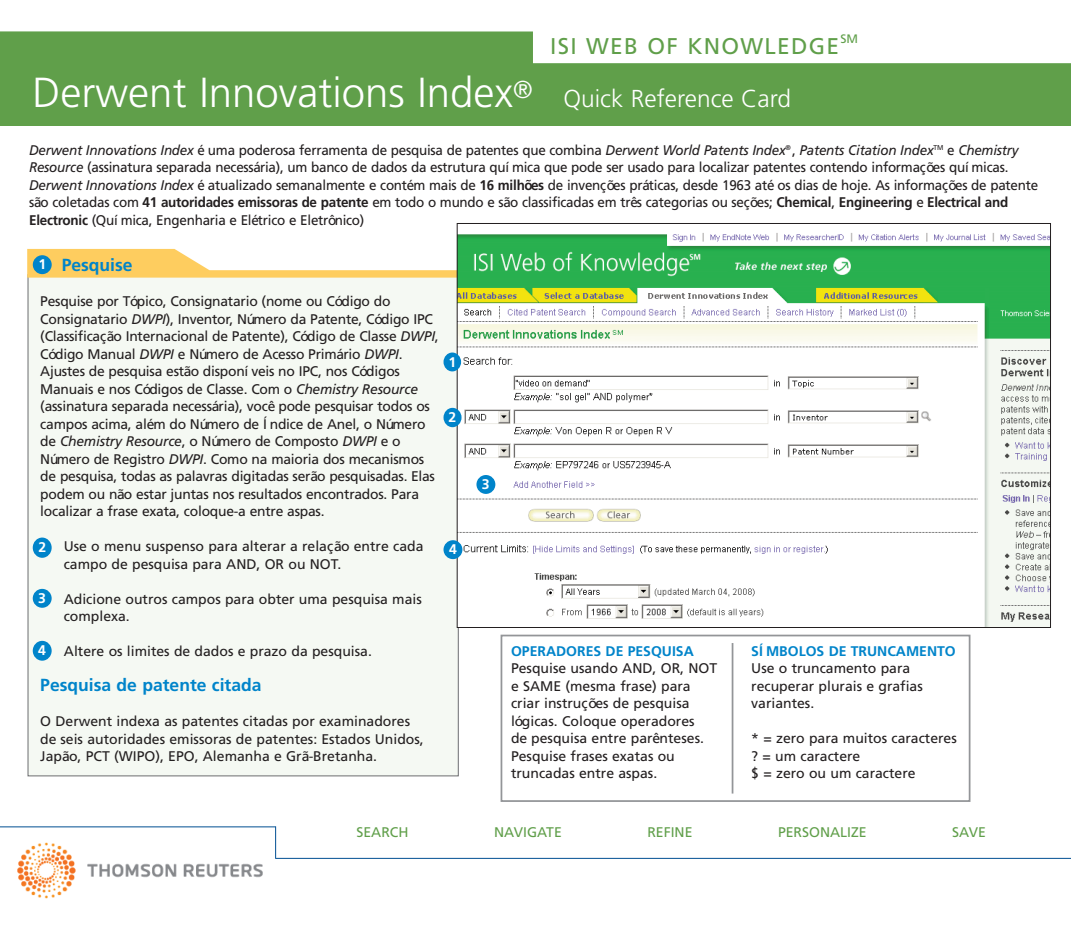
<style>
.page{position:relative;width:1071px;height:945px;background:#fff}
.page>*{position:absolute;margin:0;border:0;box-sizing:border-box;transform-origin:0 0}
.t1{font:300 42px "Frutiger";color:#fff}
.t2{font:22.75px "Frutiger";letter-spacing:.055em;color:#609f4a}
.t3{font:700 17.5px "Frutiger";color:#0084ca}
.t4{font:14px/17.5px "Frutiger";letter-spacing:-.015em;color:#231f20}
.t5{font:14px/17.5px "Frutiger";letter-spacing:-.015em;color:#231f20;scale:.96 1}
.t6{font:700 14px "Frutiger";color:#0084ca}
.t7{font:14px "Frutiger";color:#609f4a}
.t8{font:700 14px "Frutiger";color:#fff}
.t9{font:12.25px "Frutiger";color:#609f4a}
.s1{font-size:24.5px}
.s2{font-style:italic}
.s3{font-weight:700}
</style>
<div class="page">
<div style="left:28px;top:275px;width:430px;height:501px;background:#f5f9f3"></div>
<svg style="left:27px;top:249px;width:430px;height:29px"></svg>
<div style="left:0;top:26px;width:1071px;height:100px;background:#609f4a"></div>
<div style="left:501px;top:635px;width:469px;height:167px;border:2px solid #939598"></div>
<hr style="left:732px;top:643px;width:1px;height:151px;background:#939598">
<hr style="left:0;top:826px;width:276px;height:1px;background:#004f92">
<hr style="left:276px;top:858px;width:795px;height:1px;background:#004f92">
<hr style="left:275px;top:826px;width:1px;height:33px;background:#004f92">
<img style="left:17px;top:842px;width:246px;height:57px">
<svg style="left:0;top:26px;width:1071px;height:37px;fill:#fff"></svg>
<div style="left:33px;top:255px;width:19px;height:19px;background:#0084ca;border-radius:50%"></div>
<div style="left:33px;top:538px;width:19px;height:20px;background:#0084ca;border-radius:50%"></div>
<img style="left:459px;top:233px;width:590px;height:393px">
<div style="left:476px;top:475px;width:19px;height:19px;background:#0084ca;border-radius:50%"></div>
<div style="left:444px;top:540px;width:18px;height:19px;background:#0084ca;border-radius:50%"></div>
<div style="left:444px;top:408px;width:18px;height:19px;background:#0084ca;border-radius:50%"></div>
<div style="left:444px;top:353px;width:17px;height:18px;background:#0084ca;border-radius:50%"></div>
<div style="left:33px;top:589px;width:19px;height:19px;background:#0084ca;border-radius:50%"></div>
<div style="left:33px;top:641px;width:19px;height:20px;background:#0084ca;border-radius:50%"></div>
<h2 class="t2" style="left:550px;top:37px;width:290px">ISI WEB OF KNOWLEDGE</h2>
<p class="t9" style="left:840px;top:34px;width:19px">SM</p>
<h1 class="t1" style="left:33px;top:75px;width:760px">Derwent Innovations Index<sup>®</sup> <span class="s1">Quick Reference Card</span></h1>
<p class="t5" style="left:29px;top:142px;width:1053px"><span class="s2">Derwent Innovations Index</span> é uma poderosa ferramenta de pesquisa de patentes que combina <span class="s2">Derwent World Patents Index</span><sup>®</sup> , <span class="s2">Patents Citation Index</span><sup>TM</sup> e <span class="s2">Chemistry Resource</span> (assinatura separada necessária), um banco de dados da estrutura quí mica que pode ser usado para localizar patentes contendo informações quí micas.<br><span class="s2">Derwent Innovations Index</span> é atualizado semanalmente e contém mais de <span class="s3">16 milhões</span> de invenções práticas, desde 1963 até os dias de hoje. As informações de patente são coletadas com <span class="s3">41 autoridades emissoras de patente</span> em todo o mundo e são classificadas em três categorias ou seções; <span class="s3">Chemical</span>, <span class="s3">Engineering</span> e <span class="s3">Electrical and Electronic</span> (Quí mica, Engenharia e Elétrico e Eletrônico)</p>
<p class="t3" style="left:62px;top:258px;width:72px">Pesquise</p>
<p class="t4" style="left:40px;top:294px;width:400px">Pesquise por Tópico, Consignatario (nome ou Código do Consignatario <span class="s2">DWPI</span>), Inventor, Número da Patente, Código IPC (Classificação Internacional de Patente), Código de Classe <span class="s2">DWPI</span>, Código Manual <span class="s2">DWPI</span> e Número de Acesso Primário <span class="s2">DWPI</span>.<br>Ajustes de pesquisa estão disponí veis no IPC, nos Códigos Manuais e nos Códigos de Classe. Com o <span class="s2">Chemistry Resource </span>(assinatura separada necessária), você pode pesquisar todos os campos acima, além do Número de Í ndice de Anel, o Número de <span class="s2">Chemistry Resource</span>, o Número de Composto <span class="s2">DWPI</span> e o Número de Registro <span class="s2">DWPI</span>. Como na maioria dos mecanismos de pesquisa, todas as palavras digitadas serão pesquisadas. Elas podem ou não estar juntas nos resultados encontrados. Para localizar a frase exata, coloque-a entre aspas.</p>
<p class="t4" style="left:64px;top:539px;width:361px">Use o menu suspenso para alterar a relação entre cada campo de pesquisa para AND, OR ou NOT.</p>
<p class="t4" style="left:64px;top:591px;width:360px">Adicione outros campos para obter uma pesquisa mais complexa.</p>
<p class="t4" style="left:64px;top:644px;width:310px">Altere os limites de dados e prazo da pesquisa.</p>
<p class="t3" style="left:40px;top:678px;width:223px">Pesquisa de patente citada</p>
<p class="t4" style="left:40px;top:714px;width:385px">O Derwent indexa as patentes citadas por examinadores de seis autoridades emissoras de patentes: Estados Unidos,<br>Japão, PCT (WIPO), EPO, Alemanha e Grã-Bretanha.</p>
<p class="t8" style="left:39px;top:259px;width:9px">1</p>
<p class="t8" style="left:448px;top:356px;width:9px">1</p>
<p class="t8" style="left:449px;top:412px;width:9px">2</p>
<p class="t8" style="left:482px;top:479px;width:9px">3</p>
<p class="t8" style="left:39px;top:542px;width:9px">2</p>
<p class="t8" style="left:449px;top:544px;width:9px">4</p>
<p class="t8" style="left:38px;top:592px;width:9px">3</p>
<p class="t6" style="left:751px;top:645px;width:206px">SÍ MBOLOS DE TRUNCAMENTO</p>
<p class="t4" style="left:751px;top:661px;width:173px">Use o truncamento para recuperar plurais e grafias variantes.</p>
<p class="t4" style="left:751px;top:731px;width:207px">* = zero para muitos caracteres ? = um caractere<br>$ = zero ou um caractere</p>
<p class="t8" style="left:38px;top:645px;width:9px">4</p>
<p class="t6" style="left:511px;top:645px;width:184px">OPERADORES DE PESQUISA</p>
<p class="t4" style="left:511px;top:661px;width:208px">Pesquise usando AND, OR, NOT e SAME (mesma frase) para criar instruções de pesquisa lógicas. Coloque operadores<br>de pesquisa entre parênteses.<br>Pesquise frases exatas ou truncadas entre aspas.</p>
<p class="t7" style="left:356px;top:827px;width:54px">SEARCH</p>
<p class="t7" style="left:494px;top:827px;width:69px">NAVIGATE</p>
<p class="t7" style="left:647px;top:827px;width:47px">REFINE</p>
<p class="t7" style="left:778px;top:827px;width:90px">PERSONALIZE</p>
<p class="t7" style="left:952px;top:827px;width:35px">SAVE</p>
</div>
